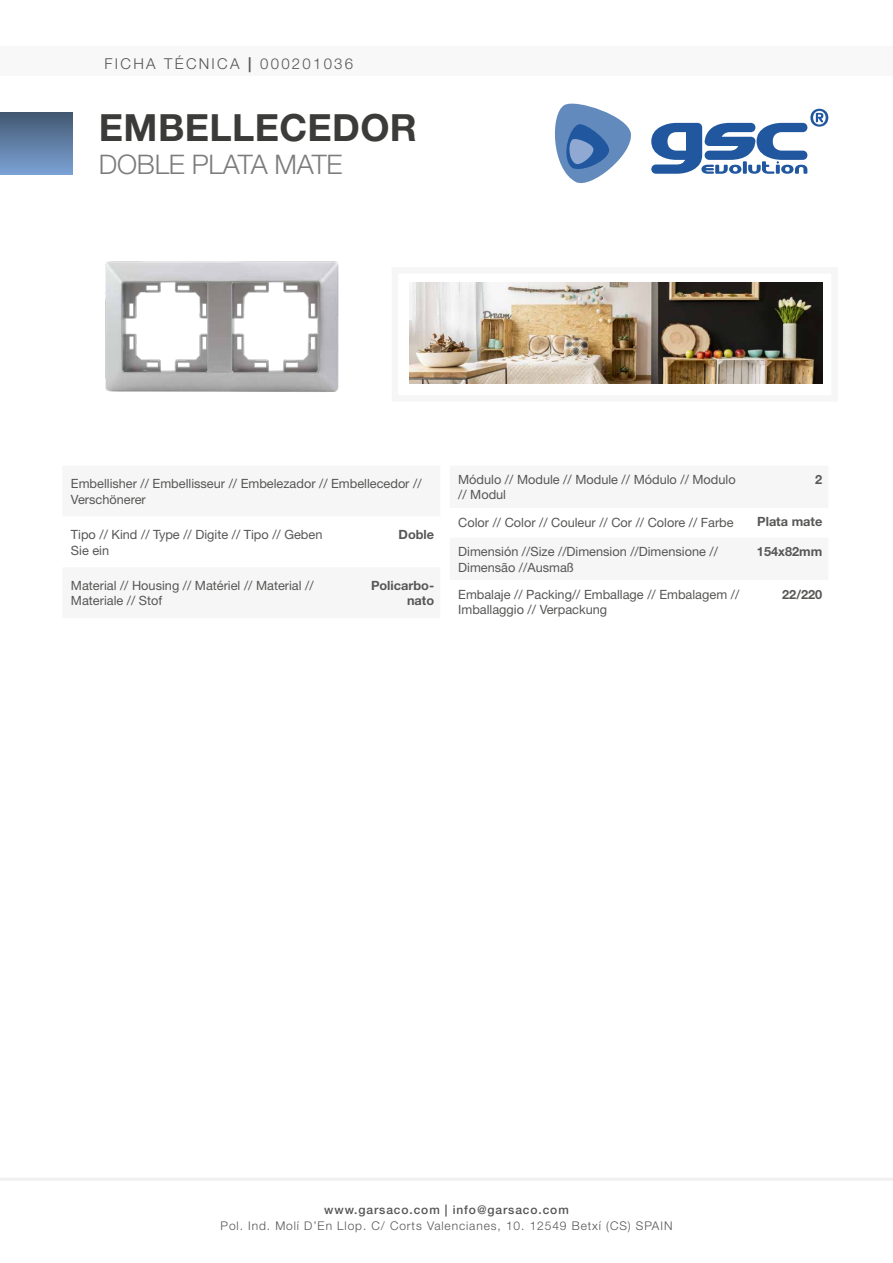
<style>
.page{position:relative;width:893px;height:1263px;background:#fff}
.page>*{position:absolute;margin:0;border:0;box-sizing:border-box;transform-origin:0 0}
.t1{font:700 37.5px "Helvetica Neue";letter-spacing:.01em;color:#3b3b3a}
.t2{font:300 27px "Helvetica Neue";letter-spacing:-.01em;color:#7c7c7b}
.t3{font:300 15px "Helvetica Neue";letter-spacing:.15em;color:#565555}
.t4{font:12.75px/15.3px "Helvetica Neue";color:#575756}
.t5{font:700 12.75px/15.3px "Helvetica Neue";color:#575756;text-align:right}
.t6{font:300 12px "Helvetica Neue";letter-spacing:.075em;color:#565555}
.t7{font:500 12px "Helvetica Neue";letter-spacing:.075em;color:#565555}
.s1{font-weight:700}
</style>
<div class="page">
<svg style="left:651px;top:109px;width:177px;height:65px"></svg>
<svg style="left:554px;top:103px;width:77px;height:81px"></svg>
<hr style="left:0;top:1178px;width:893px;height:3px;background:#f0f0f0">
<div style="left:0;top:47px;width:893px;height:29px;background:#f8f8f8"></div>
<div style="left:0;top:113px;width:73px;height:62px;background:linear-gradient(to bottom,#435973,#7ba2d5)"></div>
<img style="left:409px;top:282px;width:413px;height:102px">
<img style="left:105px;top:261px;width:234px;height:131px">
<p class="t3" style="left:105px;top:54px;width:250px">FICHA TÉCNICA <span class="s1">|</span> 000201036</p>
<h1 class="t1" style="left:99px;top:104px;width:320px">EMBELLECEDOR</h1>
<h2 class="t2" style="left:99px;top:148px;width:245px">DOBLE PLATA MATE</h2>
<p class="t4" style="left:71px;top:476px;width:352px">Embellisher // Embellisseur // Embelezador // Embellecedor //<br>Verschönerer</p>
<p class="t4" style="left:71px;top:527px;width:253px">Tipo // Kind // Type // Digite // Tipo // Geben<br>Sie ein</p>
<p class="t5" style="left:399px;top:527px;width:37px">Doble</p>
<p class="t4" style="left:71px;top:578px;width:244px">Material // Housing // Matériel // Material //<br>Materiale // Stof</p>
<p class="t5" style="left:371px;top:578px;width:65px">Policarbo&shy;nato</p>
<p class="t4" style="left:458px;top:472px;width:279px">Módulo // Module // Module // Módulo // Modulo // Modul</p>
<p class="t5" style="left:815px;top:472px;width:9px">2</p>
<p class="t4" style="left:458px;top:514px;width:277px">Color // Color // Couleur // Cor // Colore // Farbe</p>
<p class="t5" style="left:757px;top:514px;width:67px">Plata mate</p>
<p class="t4" style="left:458px;top:544px;width:261px">Dimensión //Size //Dimension //Dimensione //<br>Dimensão //Ausmaß</p>
<p class="t5" style="left:757px;top:544px;width:67px">154x82mm</p>
<p class="t4" style="left:458px;top:586px;width:283px">Embalaje // Packing// Emballage // Embalagem //<br>Imballaggio // Verpackung</p>
<p class="t5" style="left:782px;top:586px;width:42px">22/220</p>
<p class="t7" style="left:324px;top:1202px;width:246px">www.garsaco.com | info@garsaco.com</p>
<p class="t6" style="left:221px;top:1219px;width:453px">Pol. Ind. Molí D’En Llop. C/ Corts Valencianes, 10. 12549 Betxí (CS) SPAIN</p>
</div>
